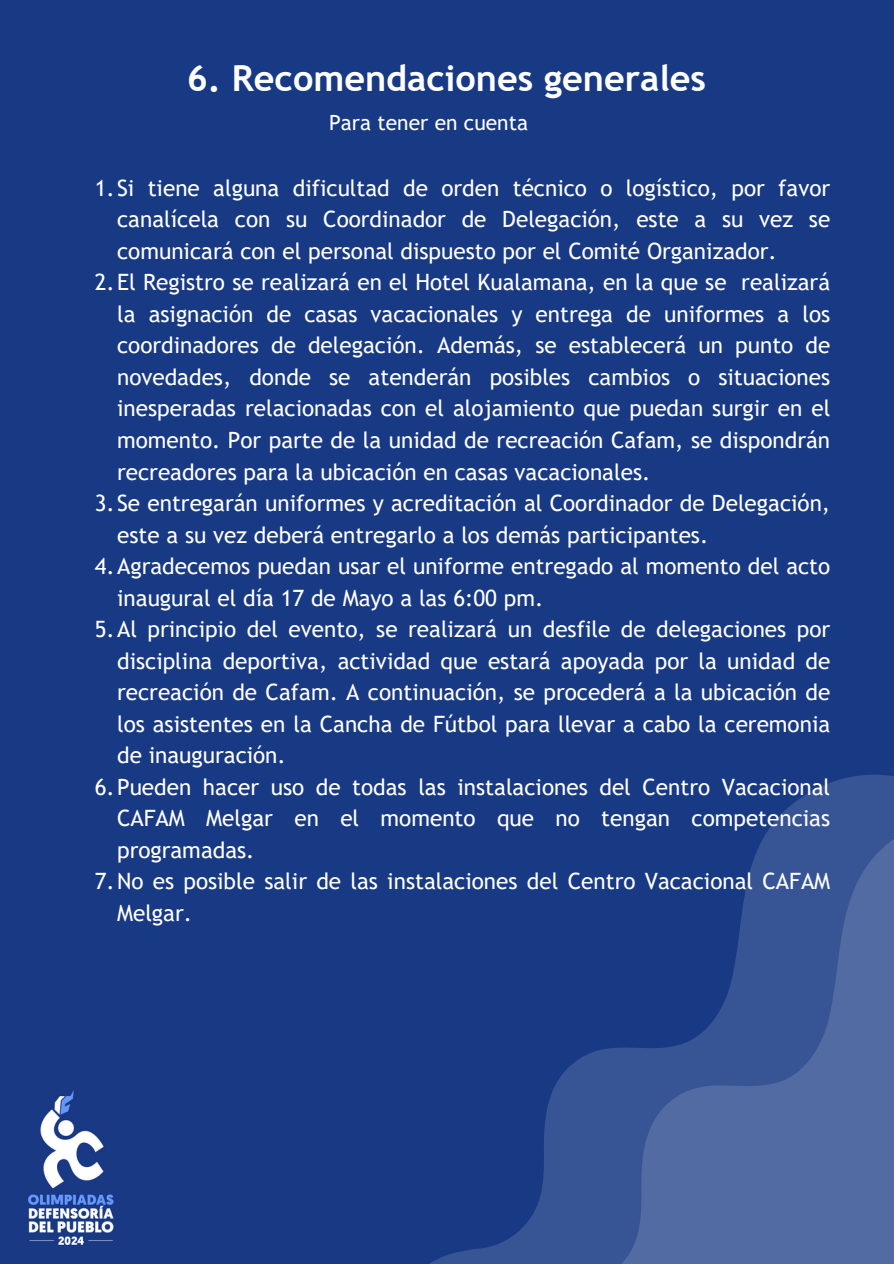
<style>
.page{position:relative;width:894px;height:1264px;background:#fff}
.page>*{position:absolute;margin:0;border:0;box-sizing:border-box;transform-origin:0 0}
.t1{font:700 36px "Trebuchet MS";color:#fff}
.t2{font:22.5px/31.5px "Trebuchet MS";color:#fff;text-align:justify}
.t3{font:21px "Trebuchet MS";color:#fff}
</style>
<div class="page">
<div style="left:0;top:0;width:893px;height:1263px;background:#183984"></div>
<svg style="left:431px;top:774px;width:462px;height:489px"></svg>
<svg style="left:491px;top:812px;width:402px;height:451px"></svg>
<img style="left:28px;top:1090px;width:86px;height:155px">
<h1 class="t1" style="left:187px;top:58px;width:520px">6. Recomendaciones generales</h1>
<p class="t3" style="left:329px;top:110px;width:200px">Para tener en cuenta</p>
<p class="t2" style="left:117px;top:172px;width:714px;text-indent:-22px">1.Si tiene alguna dificultad de orden técnico o logístico, por favor canalícela con su Coordinador de Delegación, este a su vez se comunicará con el personal dispuesto por el Comité Organizador.</p>
<p class="t2" style="left:117px;top:266px;width:714px;text-indent:-22px">2.El Registro se realizará en el Hotel Kualamana, en la que se realizará la asignación de casas vacacionales y entrega de uniformes a los coordinadores de delegación. Además, se establecerá un punto de novedades, donde se atenderán posibles cambios o situaciones inesperadas relacionadas con el alojamiento que puedan surgir en el momento. Por parte de la unidad de recreación Cafam, se dispondrán recreadores para la ubicación en casas vacacionales.</p>
<p class="t2" style="left:117px;top:487px;width:714px;text-indent:-22px">3.Se entregarán uniformes y acreditación al Coordinador de Delegación, este a su vez deberá entregarlo a los demás participantes.</p>
<p class="t2" style="left:117px;top:550px;width:714px;text-indent:-22px">4.Agradecemos puedan usar el uniforme entregado al momento del acto inaugural el día 17 de Mayo a las 6:00 pm.</p>
<p class="t2" style="left:117px;top:613px;width:714px;text-indent:-22px">5.Al principio del evento, se realizará un desfile de delegaciones por disciplina deportiva, actividad que estará apoyada por la unidad de recreación de Cafam. A continuación, se procederá a la ubicación de los asistentes en la Cancha de Fútbol para llevar a cabo la ceremonia de inauguración.</p>
<p class="t2" style="left:117px;top:770px;width:714px;text-indent:-22px">6.Pueden hacer uso de todas las instalaciones del Centro Vacacional CAFAM Melgar en el momento que no tengan competencias programadas.</p>
<p class="t2" style="left:117px;top:865px;width:714px;text-indent:-22px">7.No es posible salir de las instalaciones del Centro Vacacional CAFAM<br>Melgar.</p>
</div>
